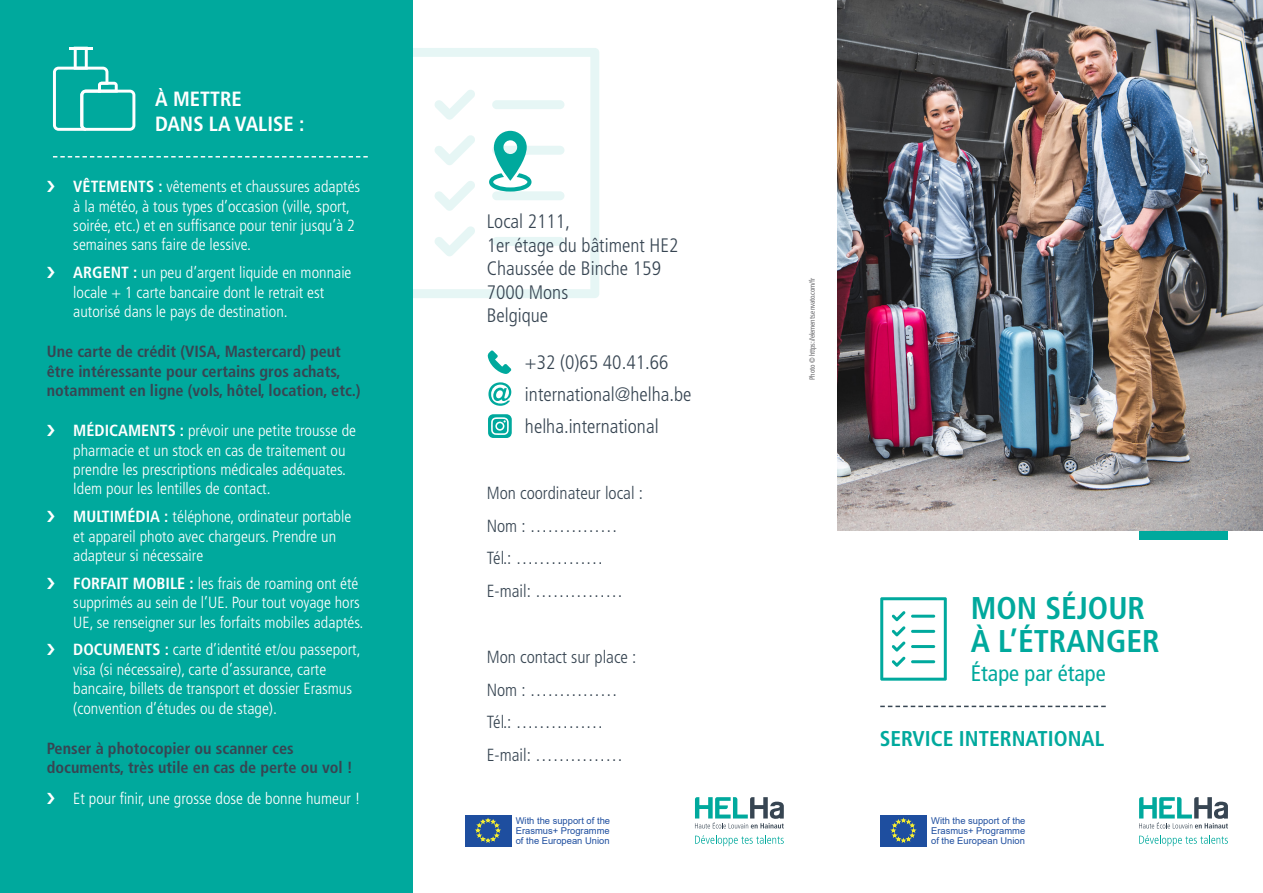
<style>
.page{position:relative;width:1263px;height:893px;background:#fff}
.page>*{position:absolute;margin:0;border:0;box-sizing:border-box;transform-origin:0 0}
.t1{font:700 condensed 31.5px "Frutiger LT Pro";color:#00a99d}
.t2{font:condensed 22.5px "Frutiger LT Pro";color:#00a99d}
.t3{font:700 condensed 21.45px "Frutiger LT Pro";color:#00a99d}
.t4{font:700 condensed 20.55px/24.8px "Frutiger LT Pro";color:#fff}
.t5{font:300 condensed 19.5px/23.4px "Frutiger LT Pro";color:#374552}
.t6{font:300 condensed 17.55px "Frutiger LT Pro";color:#374552}
.t7{font:300 condensed 16.2px/19.4px "Frutiger LT Pro";color:#fff}
.t8{font:700 condensed 16.2px/19.4px "Frutiger LT Pro";color:#374552}
.t9{font:9.3px/10.4px "Arial";color:#1e4e9f;text-align:justify}
.Texte{font:condensed 7.5px "Frutiger LT Std";letter-spacing:-.02em;color:#67676a;scale:.95 1}
.s1{font-weight:700}
</style>
<div class="page">
<div style="left:0;top:0;width:412px;height:893px;background:#00a99d"></div>
<svg style="left:53px;top:47px;width:82px;height:84px"></svg>
<svg style="left:412px;top:48px;width:187px;height:250px"></svg>
<div style="left:1139px;top:530px;width:89px;height:10px;background:#00a99d"></div>
<img style="left:838px;top:0;width:425px;height:530px">
<svg style="left:880px;top:706px;width:226px;height:1px"></svg>
<svg style="left:53px;top:156px;width:315px;height:2px"></svg>
<svg style="left:880px;top:597px;width:67px;height:84px"></svg>
<svg style="left:1139px;top:797px;width:89px;height:31px"></svg>
<svg style="left:1139px;top:835px;width:89px;height:11px"></svg>
<svg style="left:695px;top:797px;width:89px;height:31px"></svg>
<svg style="left:695px;top:835px;width:89px;height:11px"></svg>
<svg style="left:489px;top:131px;width:42px;height:61px"></svg>
<svg style="left:488px;top:414px;width:24px;height:24px"></svg>
<svg style="left:488px;top:350px;width:23px;height:24px"></svg>
<div style="left:880px;top:815px;width:47px;height:31px;background:#1e4e9f"></div>
<svg style="left:891px;top:818px;width:24px;height:24px"></svg>
<div style="left:465px;top:815px;width:46px;height:31px;background:#1e4e9f"></div>
<svg style="left:476px;top:818px;width:24px;height:24px"></svg>
<svg style="left:488px;top:382px;width:23px;height:24px"></svg>
<p class="t4" style="left:155px;top:87px;width:151px">À METTRE<br>DANS LA VALISE :</p>
<p class="t7" style="left:73px;top:177px;width:288px"><span class="s1">VÊTEMENTS :</span> vêtements et chaussures adaptés à la météo, à tous types d’occasion (ville, sport, soirée, etc.) et en suffisance pour tenir jusqu’à 2 semaines sans faire de lessive.</p>
<p class="t7" style="left:73px;top:263px;width:280px"><span class="s1">ARGENT :</span> un peu d’argent liquide en monnaie locale + 1 carte bancaire dont le retrait est autorisé dans le pays de destination.</p>
<p class="t8" style="left:47px;top:342px;width:315px">Une carte de crédit (VISA, Mastercard) peut être intéressante pour certains gros achats, notamment en ligne (vols, hôtel, location, etc.)</p>
<p class="t7" style="left:73px;top:421px;width:284px"><span class="s1">MÉDICAMENTS :</span> prévoir une petite trousse de pharmacie et un stock en cas de traitement ou prendre les prescriptions médicales adéquates.<br>Idem pour les lentilles de contact.</p>
<p class="t7" style="left:73px;top:507px;width:279px"><span class="s1">MULTIMÉDIA :</span> téléphone, ordinateur portable et appareil photo avec chargeurs. Prendre un adapteur si nécessaire</p>
<p class="t7" style="left:73px;top:574px;width:292px"><span class="s1">FORFAIT MOBILE :</span> les frais de roaming ont été supprimés au sein de l’UE. Pour tout voyage hors<br>UE, se renseigner sur les forfaits mobiles adaptés.</p>
<p class="t7" style="left:73px;top:640px;width:289px"><span class="s1">DOCUMENTS :</span> carte d’identité et/ou passeport, visa (si nécessaire), carte d’assurance, carte bancaire, billets de transport et dossier Erasmus (convention d’études ou de stage).</p>
<p class="t8" style="left:47px;top:738px;width:308px">Penser à photocopier ou scanner ces documents, très utile en cas de perte ou vol !</p>
<p class="t7" style="left:73px;top:789px;width:289px">Et pour finir, une grosse dose de bonne humeur !</p>
<p class="t5" style="left:487px;top:210px;width:193px">Local 2111,<br>1er étage du bâtiment HE2</p>
<p class="t5" style="left:487px;top:257px;width:176px">Chaussée de Binche 159</p>
<p class="t5" style="left:487px;top:280px;width:83px">7000 Mons</p>
<p class="t5" style="left:487px;top:304px;width:63px">Belgique</p>
<p class="t5" style="left:525px;top:351px;width:145px">+32 (0)65 40.41.66</p>
<p class="t5" style="left:525px;top:382px;width:168px">international@helha.be</p>
<p class="t5" style="left:525px;top:414px;width:135px">helha.international</p>
<p class="t6" style="left:487px;top:483px;width:158px">Mon coordinateur local :</p>
<p class="t6" style="left:487px;top:516px;width:132px">Nom : ……………</p>
<p class="t6" style="left:487px;top:548px;width:118px">Tél.: ……………</p>
<p class="t6" style="left:487px;top:581px;width:138px">E-mail: ……………</p>
<p class="t6" style="left:487px;top:647px;width:151px">Mon contact sur place :</p>
<p class="t6" style="left:487px;top:680px;width:132px">Nom : ……………</p>
<p class="t6" style="left:487px;top:712px;width:118px">Tél.: ……………</p>
<p class="t6" style="left:487px;top:745px;width:138px">E-mail: ……………</p>
<p class="t9" style="left:516px;top:815px;width:96px">With the support of the Erasmus+ Programme of the European Union</p>
<p class="Texte" style="left:808px;top:380px;width:109px;rotate:-90deg">Photo © https://elements.envato.com/fr</p>
<p class="t1" style="left:971px;top:589px;width:176px">MON SÉJOUR</p>
<p class="t1" style="left:971px;top:622px;width:190px">À L’ÉTRANGER</p>
<p class="t2" style="left:971px;top:660px;width:136px">Étape par étape</p>
<p class="t3" style="left:880px;top:726px;width:226px">SERVICE INTERNATIONAL</p>
<p class="t9" style="left:931px;top:815px;width:96px">With the support of the Erasmus+ Programme of the European Union</p>
</div>
